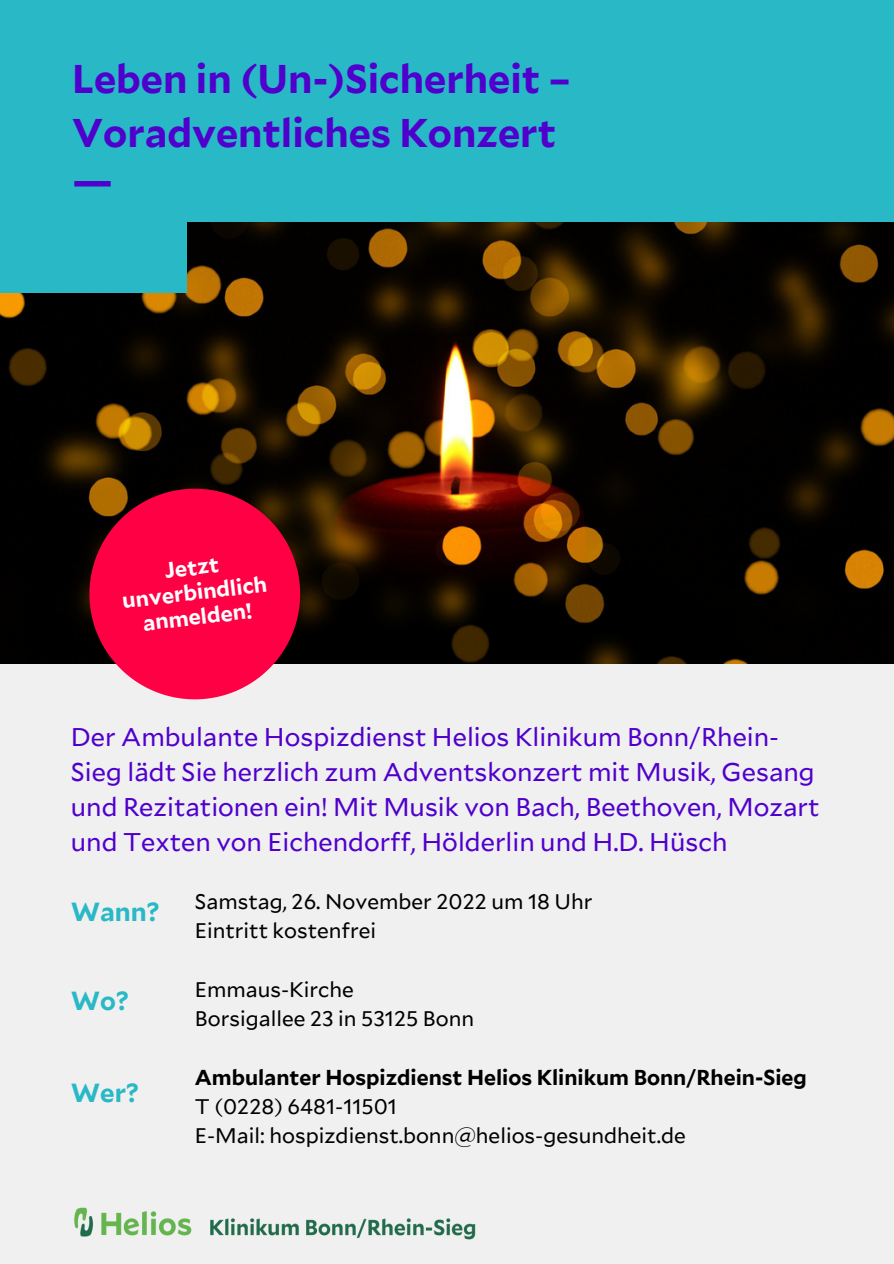
<style>
.page{position:relative;width:894px;height:1264px;background:#fff}
.page>*{position:absolute;margin:0;border:0;box-sizing:border-box;transform-origin:0 0}
.t1{font:700 43.5px "Mallory";color:#5000cd}
.t2{font:700 39px/54px "Mallory";color:#5000cd}
.t3{font:25.5px/35px "Mallory";color:#5000cd}
.t4{font:700 25.5px "Mallory";color:#29b8c5}
.t5{font:700 21.45px/24.8px "Mallory";color:#fff;text-align:center}
.t6{font:21px/29.2px "Mallory";color:#000}
.t7{font:700 21px "Mallory";color:#000}
</style>
<div class="page">
<div style="left:0;top:0;width:893px;height:1263px;background:#f0f0f0"></div>
<img style="left:0;top:223px;width:893px;height:440px">
<div style="left:0;top:0;width:893px;height:222px;background:#29b8c5"></div>
<div style="left:0;top:26px;width:187px;height:267px;background:#29b8c5"></div>
<svg style="left:89px;top:488px;width:211px;height:211px;background:#e01649"></svg>
<img style="left:74px;top:1207px;width:402px;height:33px">
<h2 class="t2" style="left:72px;top:54px;width:499px">Leben in (Un-)Sicherheit –<br>Voradventliches Konzert</h2>
<h1 class="t1" style="left:72px;top:161px;width:42px">—</h1>
<p class="t5" style="left:118px;top:565px;width:147px;rotate:-7deg">Jetzt unverbindlich anmelden!</p>
<p class="t3" style="left:71px;top:721px;width:750px">Der Ambulante Hospizdienst Helios Klinikum Bonn/Rhein-Sieg lädt Sie herzlich zum Adventskonzert mit Musik, Gesang und Rezitationen ein! Mit Musik von Bach, Beethoven, Mozart und Texten von Eichendorff, Hölderlin und H.D. Hüsch</p>
<p class="t4" style="left:71px;top:900px;width:90px">Wann?</p>
<p class="t4" style="left:71px;top:989px;width:59px">Wo?</p>
<p class="t4" style="left:71px;top:1081px;width:69px">Wer?</p>
<p class="t6" style="left:195px;top:888px;width:399px">Samstag, 26. November 2022 um 18 Uhr<br>Eintritt kostenfrei</p>
<p class="t6" style="left:195px;top:975px;width:281px">Emmaus-Kirche<br>Borsigallee 23 in 53125 Bonn</p>
<p class="t7" style="left:195px;top:1067px;width:613px">Ambulanter Hospizdienst Helios Klinikum Bonn/Rhein-Sieg</p>
<p class="t6" style="left:195px;top:1093px;width:492px">T (0228) 6481-11501<br>E-Mail: hospizdienst.bonn@helios-gesundheit.de</p>
</div>
